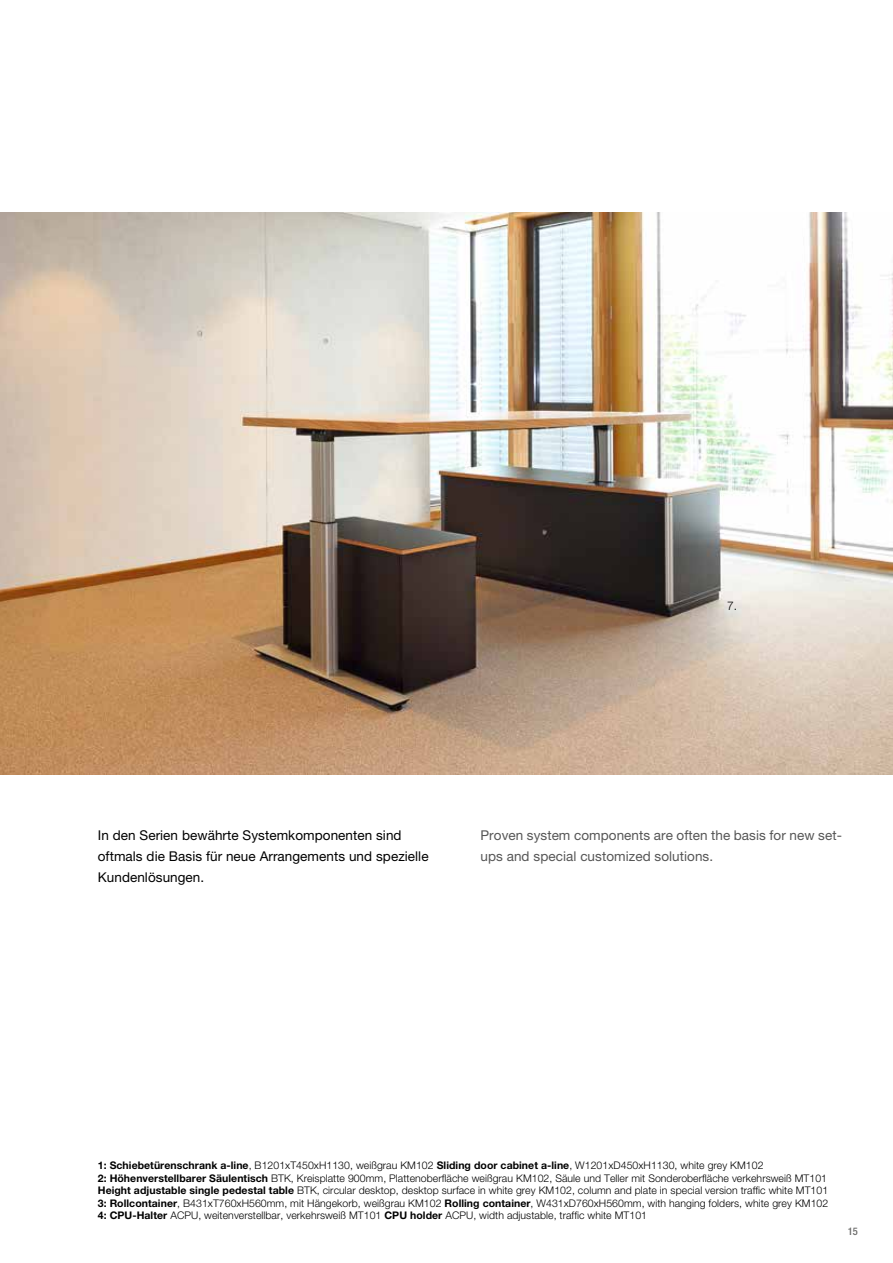
<style>
.page{position:relative;width:893px;height:1263px;background:#fff}
.page>*{position:absolute;margin:0;border:0;box-sizing:border-box;transform-origin:0 0}
.t1{font:13.5px/21px "Helvetica Neue";letter-spacing:.005em;color:#000}
.t2{font:13.5px/21px "Helvetica Neue";letter-spacing:.005em;color:#565656}
.t3{font:300 12px "Helvetica Neue";color:#000}
.t4{font:300 10.5px/12.6px "Helvetica Neue";letter-spacing:.005em;color:#000}
.t5{font:500 condensed 10.5px "Helvetica Neue";color:#6a6a69}
.s1{font-weight:700}
</style>
<div class="page">
<img style="left:0;top:213px;width:893px;height:561px">
<p class="t3" style="left:727px;top:599px;width:12px">7.</p>
<p class="t1" style="left:98px;top:824px;width:332px">In den Serien bewährte Systemkomponenten sind oftmals die Basis für neue Arrangements und spezielle<br>Kundenlösungen.</p>
<p class="t2" style="left:480px;top:824px;width:363px">Proven system components are often the basis for new set&shy;ups and special customized solutions.</p>
<p class="t4" style="left:98px;top:1159px;width:732px"><span class="s1">1: Schiebetürenschrank a-line</span>, B1201xT450xH1130, weißgrau KM102 <span class="s1">Sliding door cabinet a-line</span>, W1201xD450xH1130, white grey KM102<br><span class="s1">2: Höhenverstellbarer Säulentisch</span> BTK, Kreisplatte 900mm, Plattenoberfläche weißgrau KM102, Säule und Teller mit Sonderoberfläche verkehrsweiß MT101<br><span class="s1">Height adjustable single pedestal table</span> BTK, circular desktop, desktop surface in white grey KM102, column and plate in special version traffic white MT101<br><span class="s1">3: Rollcontainer</span>, B431xT760xH560mm, mit Hängekorb, weißgrau KM102 <span class="s1">Rolling container</span>, W431xD760xH560mm, with hanging folders, white grey KM102<br><span class="s1">4: CPU-Halter</span> ACPU, weitenverstellbar, verkehrsweiß MT101 <span class="s1">CPU holder</span> ACPU, width adjustable, traffic white MT101</p>
<p class="t5" style="left:848px;top:1225px;width:12px">15</p>
</div>
